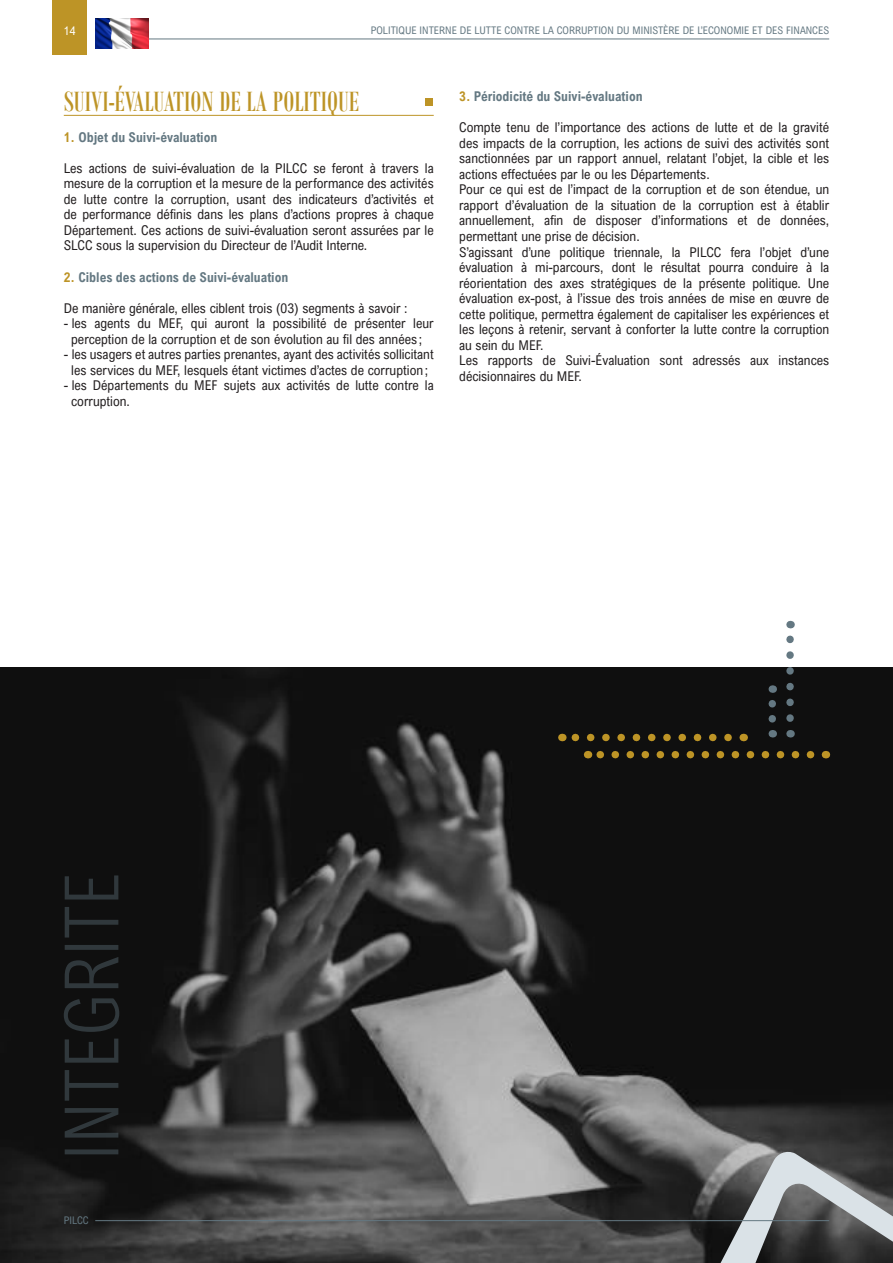
<style>
.page{position:relative;width:893px;height:1263px;background:#fff}
.page>*{position:absolute;margin:0;border:0;box-sizing:border-box;transform-origin:0 0}
.T1{font:30px "Bodoni MT Condensed";color:#bd9426}
.TC{font:13.5px/15.6px "Arial Nova Cond";color:#231f20;text-align:justify}
.T3{font:700 13.5px "Arial Nova Cond";color:#647882}
.t1{font:12px "Arial Nova Cond";color:#fff}
.t2{font:10.5px "Arial Nova Cond";color:#647882}
.s1{color:#bd9426}
</style>
<div class="page">
<img style="left:0;top:668px;width:893px;height:595px">
<svg style="left:64px;top:875px;width:55px;height:279px;background:#181a1b"></svg>
<svg style="left:692px;top:1151px;width:201px;height:112px;background:#6b6d6e"></svg>
<div style="left:52px;top:0;width:34px;height:54px;background:#bd9426"></div>
<hr style="left:95px;top:39px;width:734px;height:1px;background:#647882">
<hr style="left:95px;top:1220px;width:734px;height:1px;background:#647882">
<img style="left:95px;top:19px;width:53px;height:29px">
<hr style="left:64px;top:115px;width:370px;height:1px;background:#bd9426">
<div style="left:425px;top:99px;width:8px;height:7px;background:#bd9426"></div>
<svg style="left:786px;top:621px;width:8px;height:97px"></svg>
<svg style="left:768px;top:685px;width:8px;height:34px"></svg>
<svg style="left:569px;top:734px;width:159px;height:7px"></svg>
<svg style="left:595px;top:751px;width:216px;height:7px;background:#564518"></svg>
<p class="t1" style="left:63px;top:23px;width:13px">14</p>
<p class="t2" style="left:371px;top:23px;width:460px">POLITIQUE INTERNE DE LUTTE CONTRE LA CORRUPTION DU MINISTÈRE DE L’ECONOMIE ET DES FINANCES</p>
<p class="T1" style="left:64px;top:83px;width:297px">SUIVI-ÉVALUATION DE LA POLITIQUE</p>
<p class="T3" style="left:64px;top:129px;width:155px"><span class="s1">1.</span> Objet du Suivi-évaluation</p>
<p class="TC" style="left:64px;top:160px;width:371px">Les actions de suivi-évaluation de la PILCC se feront à travers la mesure de la corruption et la mesure de la performance des activités de lutte contre la corruption, usant des indicateurs d’activités et de performance définis dans les plans d’actions propres à chaque Département. Ces actions de suivi-évaluation seront assurées par le SLCC sous la supervision du Directeur de l’Audit Interne.</p>
<p class="T3" style="left:64px;top:268px;width:226px"><span class="s1">2.</span> Cibles des actions de Suivi-évaluation</p>
<p class="TC" style="left:64px;top:300px;width:345px">De manière générale, elles ciblent trois (03) segments à savoir :</p>
<p class="TC" style="left:64px;top:315px;width:371px;text-align:center">- les agents du MEF, qui auront la possibilité de présenter leur perception de la corruption et de son évolution au fil des années ;</p>
<p class="TC" style="left:64px;top:346px;width:371px;text-align:center">- les usagers et autres parties prenantes, ayant des activités sollicitant les services du MEF, lesquels étant victimes d’actes de corruption ;</p>
<p class="TC" style="left:71px;top:377px;width:364px;text-indent:-7px">- les Départements du MEF sujets aux activités de lutte contre la corruption.</p>
<p class="T3" style="left:459px;top:88px;width:185px"><span class="s1">3.</span> Périodicité du Suivi-évaluation</p>
<p class="TC" style="left:459px;top:119px;width:371px">Compte tenu de l’importance des actions de lutte et de la gravité des impacts de la corruption, les actions de suivi des activités sont sanctionnées par un rapport annuel, relatant l’objet, la cible et les actions effectuées par le ou les Départements.</p>
<p class="TC" style="left:459px;top:182px;width:371px">Pour ce qui est de l’impact de la corruption et de son étendue, un rapport d’évaluation de la situation de la corruption est à établir annuellement, afin de disposer d’informations et de données, permettant une prise de décision.</p>
<p class="TC" style="left:459px;top:244px;width:371px">S’agissant d’une politique triennale, la PILCC fera l’objet d’une évaluation à mi-parcours, dont le résultat pourra conduire à la réorientation des axes stratégiques de la présente politique. Une évaluation ex-post, à l’issue des trois années de mise en œuvre de cette politique, permettra également de capitaliser les expériences et les leçons à retenir, servant à conforter la lutte contre la corruption au sein du MEF.</p>
<p class="TC" style="left:459px;top:352px;width:371px">Les rapports de Suivi-Évaluation sont adressés aux instances décisionnaires du MEF.</p>
<p class="t2" style="left:64px;top:1214px;width:26px">PILCC</p>
</div>
